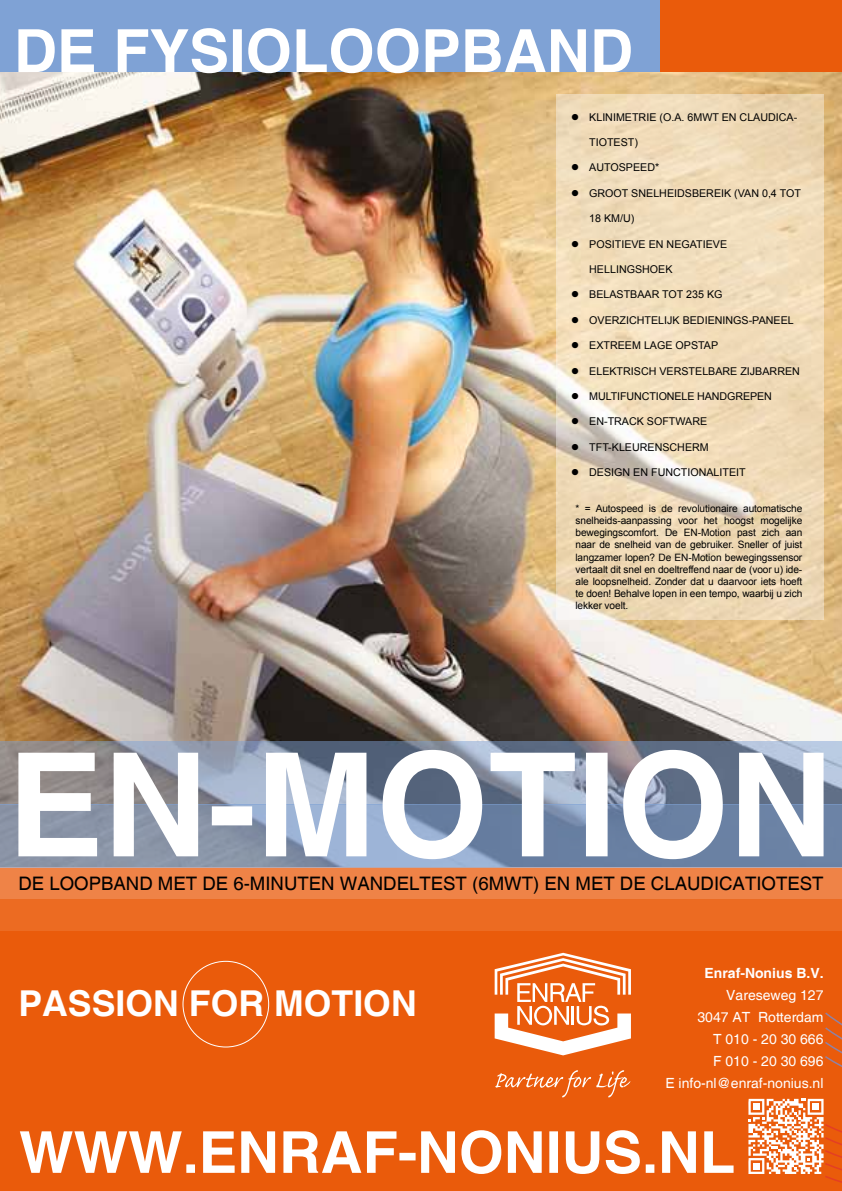
<style>
.page{position:relative;width:842px;height:1191px;background:#fff}
.page>*{position:absolute;margin:0;border:0;box-sizing:border-box;transform-origin:0 0}
.t1{font:700 35.6px "Helvetica";color:#fff}
.t2{font:18.6px "Helvetica";color:#000}
.t3{font:14px/22px "Helvetica";color:#fff;text-align:right}
.t4{font:700 14px "Helvetica";color:#fff}
.t5{font:10.8px "Arial";color:#000}
.t6{font:10.2px/12.2px "Arial";letter-spacing:-.01em;color:#000;text-align:justify}
</style>
<div class="page">
<img style="left:0;top:72px;width:842px;height:669px">
<svg style="left:556px;top:94px;width:267px;height:525px;fill:#f0dbba"></svg>
<div style="left:0;top:0;width:842px;height:72px;background:#7fa2d5"></div>
<div style="left:660px;top:0;width:182px;height:72px;background:#ea5b0b"></div>
<div style="left:0;top:867px;width:842px;height:324px;background:#ea5b0b"></div>
<svg style="left:0;top:804px;width:842px;height:63px"></svg>
<svg style="left:0;top:741px;width:842px;height:63px"></svg>
<div style="left:0;top:899px;width:842px;height:31px;background:#ec6b22"></div>
<div style="left:0;top:867px;width:842px;height:32px;background:#ef8347"></div>
<svg style="left:495px;top:952px;width:136px;height:103px"></svg>
<svg style="left:495px;top:1070px;width:135px;height:27px"></svg>
<svg style="left:18px;top:28px;width:613px;height:45px"></svg>
<svg style="left:18px;top:750px;width:805px;height:109px"></svg>
<svg style="left:20px;top:1130px;width:713px;height:44px"></svg>
<svg style="left:748px;top:1012px;width:94px;height:171px"></svg>
<svg style="left:572px;top:114px;width:6px;height:6px"></svg>
<svg style="left:572px;top:164px;width:6px;height:7px"></svg>
<svg style="left:572px;top:190px;width:6px;height:6px"></svg>
<svg style="left:572px;top:240px;width:6px;height:7px"></svg>
<svg style="left:572px;top:291px;width:6px;height:7px"></svg>
<svg style="left:572px;top:317px;width:6px;height:6px"></svg>
<svg style="left:572px;top:342px;width:6px;height:6px"></svg>
<svg style="left:572px;top:367px;width:6px;height:7px"></svg>
<svg style="left:572px;top:393px;width:6px;height:6px"></svg>
<svg style="left:572px;top:418px;width:6px;height:6px"></svg>
<svg style="left:572px;top:444px;width:6px;height:6px"></svg>
<svg style="left:572px;top:469px;width:6px;height:6px"></svg>
<p class="t5" style="left:589px;top:110px;width:210px">KLINIMETRIE (O.A. 6MWT EN CLAUDICA-</p>
<p class="t5" style="left:589px;top:135px;width:50px">TIOTEST)</p>
<p class="t5" style="left:589px;top:161px;width:72px">AUTOSPEED*</p>
<p class="t5" style="left:589px;top:186px;width:213px">GROOT SNELHEIDSBEREIK (VAN 0,4 TOT</p>
<p class="t5" style="left:589px;top:211px;width:47px">18 KM/U)</p>
<p class="t5" style="left:589px;top:237px;width:139px">POSITIEVE EN NEGATIEVE</p>
<p class="t5" style="left:589px;top:262px;width:85px">HELLINGSHOEK</p>
<p class="t5" style="left:589px;top:287px;width:135px">BELASTBAAR TOT 235 KG</p>
<p class="t5" style="left:589px;top:313px;width:206px">OVERZICHTELIJK BEDIENINGS-PANEEL</p>
<p class="t5" style="left:589px;top:338px;width:130px">EXTREEM LAGE OPSTAP</p>
<p class="t5" style="left:589px;top:364px;width:212px">ELEKTRISCH VERSTELBARE ZIJBARREN</p>
<p class="t5" style="left:589px;top:389px;width:184px">MULTIFUNCTIONELE HANDGREPEN</p>
<p class="t5" style="left:589px;top:414px;width:120px">EN-TRACK SOFTWARE</p>
<p class="t5" style="left:589px;top:440px;width:121px">TFT-KLEURENSCHERM</p>
<p class="t5" style="left:589px;top:465px;width:158px">DESIGN EN FUNCTIONALITEIT</p>
<p class="t6" style="left:575px;top:502px;width:228px">* = Autospeed is de revolutionaire automatische snelheids-aanpassing voor het hoogst mogelijke bewegingscomfort. De EN-Motion past zich aan naar de snelheid van de gebruiker. Sneller of juist langzamer lopen? De EN-Motion bewegingssensor vertaalt dit snel en doeltreffend naar de (voor u) ide&shy;ale loopsnelheid. Zonder dat u daarvoor iets hoeft te doen! Behalve lopen in een tempo, waarbij u zich lekker voelt.</p>
<h2 class="t2" style="left:18px;top:872px;width:807px">DE LOOPBAND MET DE 6-MINUTEN WANDELTEST (6MWT) EN MET DE CLAUDICATIOTEST</h2>
<h1 class="t1" style="left:18px;top:982px;width:400px">PASSION FOR MOTION</h1>
<h3 class="t4" style="left:704px;top:964px;width:121px">Enraf-Nonius B.V.</h3>
<h3 class="t3" style="left:665px;top:984px;width:160px">Vareseweg 127<br>3047 AT Rotterdam<br>T 010 - 20 30 666<br>F 010 - 20 30 696<br>E info-nl@enraf-nonius.nl</h3>
</div>
